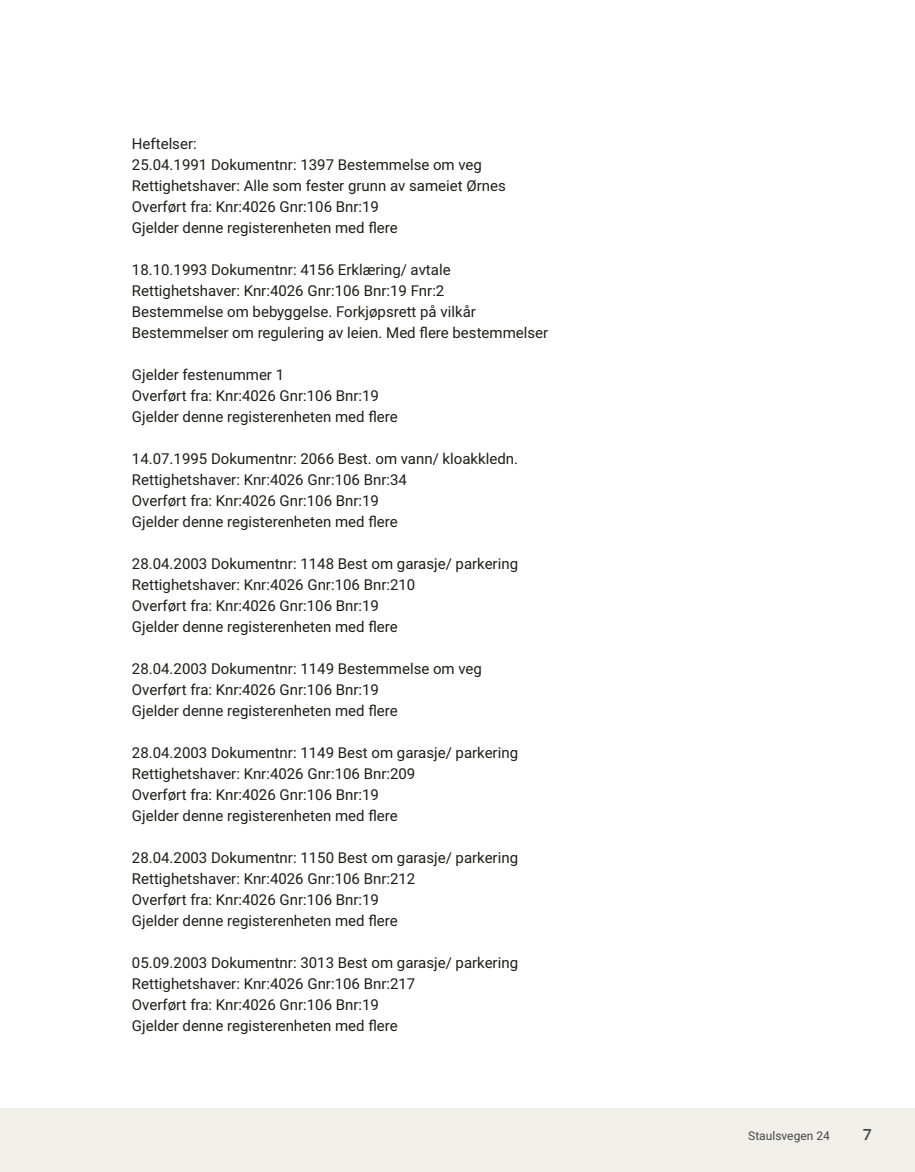
<style>
.page{position:relative;width:915px;height:1172px;background:#fff}
.page>*{position:absolute;margin:0;border:0;box-sizing:border-box;transform-origin:0 0}
.t1{font:700 18px "Arya";color:#414749}
.t2{font:15px/21px "Roboto";color:#1d1d1b}
.t3{font:12px "Roboto";color:#414749}
</style>
<div class="page">
<div style="left:0;top:1108px;width:914px;height:64px;background:#f2eeea"></div>
<p class="t2" style="left:132px;top:132px;width:375px">Heftelser:<br>25.04.1991 Dokumentnr: 1397 Bestemmelse om veg Rettighetshaver: Alle som fester grunn av sameiet Ørnes Overført fra: Knr:4026 Gnr:106 Bnr:19<br>Gjelder denne registerenheten med flere</p>
<p class="t2" style="left:132px;top:258px;width:417px">18.10.1993 Dokumentnr: 4156 Erklæring/ avtale Rettighetshaver: Knr:4026 Gnr:106 Bnr:19 Fnr:2<br>Bestemmelse om bebyggelse. Forkjøpsrett på vilkår Bestemmelser om regulering av leien. Med flere bestemmelser</p>
<p class="t2" style="left:132px;top:363px;width:267px">Gjelder festenummer 1<br>Overført fra: Knr:4026 Gnr:106 Bnr:19<br>Gjelder denne registerenheten med flere</p>
<p class="t2" style="left:132px;top:447px;width:387px">14.07.1995 Dokumentnr: 2066 Best. om vann/ kloakkledn.<br>Rettighetshaver: Knr:4026 Gnr:106 Bnr:34<br>Overført fra: Knr:4026 Gnr:106 Bnr:19<br>Gjelder denne registerenheten med flere</p>
<p class="t2" style="left:132px;top:552px;width:387px">28.04.2003 Dokumentnr: 1148 Best om garasje/ parkering Rettighetshaver: Knr:4026 Gnr:106 Bnr:210<br>Overført fra: Knr:4026 Gnr:106 Bnr:19<br>Gjelder denne registerenheten med flere</p>
<p class="t2" style="left:132px;top:657px;width:351px">28.04.2003 Dokumentnr: 1149 Bestemmelse om veg<br>Overført fra: Knr:4026 Gnr:106 Bnr:19<br>Gjelder denne registerenheten med flere</p>
<p class="t2" style="left:132px;top:741px;width:387px">28.04.2003 Dokumentnr: 1149 Best om garasje/ parkering Rettighetshaver: Knr:4026 Gnr:106 Bnr:209<br>Overført fra: Knr:4026 Gnr:106 Bnr:19<br>Gjelder denne registerenheten med flere</p>
<p class="t2" style="left:132px;top:846px;width:387px">28.04.2003 Dokumentnr: 1150 Best om garasje/ parkering Rettighetshaver: Knr:4026 Gnr:106 Bnr:212<br>Overført fra: Knr:4026 Gnr:106 Bnr:19<br>Gjelder denne registerenheten med flere</p>
<p class="t2" style="left:132px;top:951px;width:387px">05.09.2003 Dokumentnr: 3013 Best om garasje/ parkering Rettighetshaver: Knr:4026 Gnr:106 Bnr:217<br>Overført fra: Knr:4026 Gnr:106 Bnr:19<br>Gjelder denne registerenheten med flere</p>
<p class="t3" style="left:748px;top:1127px;width:83px">Staulsvegen 24</p>
<p class="t1" style="left:862px;top:1123px;width:11px">7</p>
</div>
